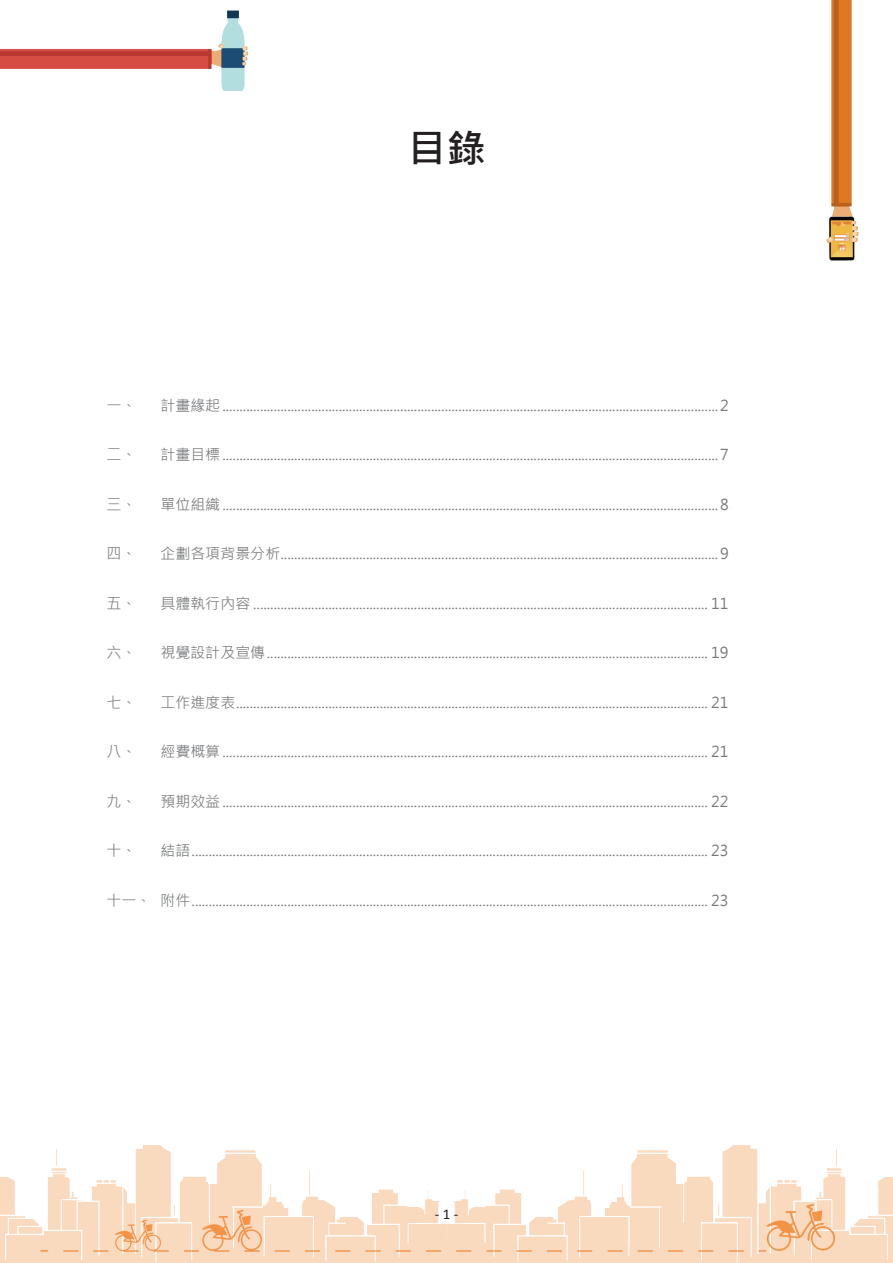
<style>
.page{position:relative;width:893px;height:1263px;background:#fff}
.page>*{position:absolute;margin:0;border:0;box-sizing:border-box;transform-origin:0 0}
.t1{font:700 39px "Microsoft Jheng Hei";color:#231f20}
.t2{font:15px "Microsoft Jheng Hei";color:#76787b}
.t3{font:15px "Calibri";color:#231f20}
</style>
<div class="page">
<img style="left:0;top:0;width:893px;height:1263px">
<p class="t1" style="left:408px;top:124px;width:80px">目錄</p>
<p class="t2" style="left:106px;top:396px;width:31px">一、</p>
<p class="t2" style="left:160px;top:396px;width:570px">計畫緣起.................................................................................................................................................2</p>
<p class="t2" style="left:106px;top:445px;width:31px">二、</p>
<p class="t2" style="left:160px;top:445px;width:570px">計畫目標.................................................................................................................................................7</p>
<p class="t2" style="left:106px;top:495px;width:31px">三、</p>
<p class="t2" style="left:160px;top:495px;width:570px">單位組織.................................................................................................................................................8</p>
<p class="t2" style="left:106px;top:544px;width:31px">四、</p>
<p class="t2" style="left:160px;top:544px;width:570px">企劃各項背景分析................................................................................................................................9</p>
<p class="t2" style="left:106px;top:594px;width:31px">五、</p>
<p class="t2" style="left:160px;top:594px;width:570px">具體執行內容 ..................................................................................................................................... 11</p>
<p class="t2" style="left:106px;top:643px;width:31px">六、</p>
<p class="t2" style="left:160px;top:643px;width:570px">視覺設計及宣傳................................................................................................................................. 19</p>
<p class="t2" style="left:106px;top:693px;width:31px">七、</p>
<p class="t2" style="left:160px;top:693px;width:570px">工作進度表.......................................................................................................................................... 21</p>
<p class="t2" style="left:106px;top:742px;width:31px">八、</p>
<p class="t2" style="left:160px;top:742px;width:570px">經費概算.............................................................................................................................................. 21</p>
<p class="t2" style="left:106px;top:792px;width:31px">九、</p>
<p class="t2" style="left:160px;top:792px;width:570px">預期效益.............................................................................................................................................. 22</p>
<p class="t2" style="left:106px;top:841px;width:31px">十、</p>
<p class="t2" style="left:160px;top:841px;width:570px">結語....................................................................................................................................................... 23</p>
<p class="t2" style="left:106px;top:891px;width:624px">十一、 附件....................................................................................................................................................... 23</p>
<p class="t3" style="left:435px;top:1204px;width:25px">-1 -</p>
</div>
